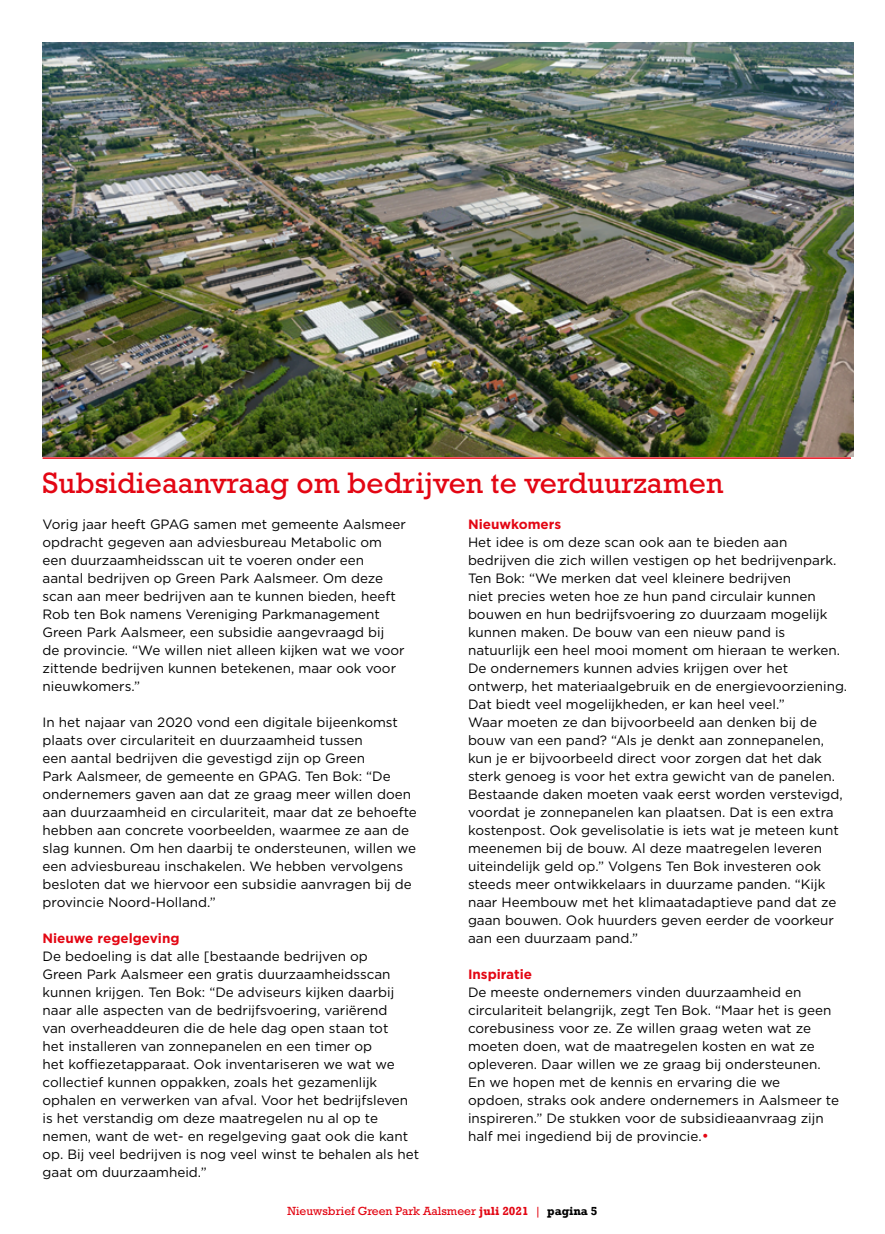
<style>
.page{position:relative;width:885px;height:1234px;background:#fff}
.page>*{position:absolute;margin:0;border:0;box-sizing:border-box;transform-origin:0 0}
.t1{font:30px "Rockwell Std";color:#e30613}
.t2{font:13.5px/18px "Gotham";color:#000}
.t3{font:700 13.5px "Gotham";color:#e30613}
.t4{font:12px "Rockwell Std";color:#e30613}
.s1{font-size:15px;color:#e30613}
.s2{font-family:"Rockwell";font-weight:700}
.s3{font-family:"Rockwell";font-weight:700;color:#000}
</style>
<div class="page">
<hr style="left:43px;top:457px;width:807px;height:2px;background:#e30613">
<img style="left:43px;top:43px;width:810px;height:414px">
<h1 class="t1" style="left:43px;top:465px;width:682px">Subsidieaanvraag om bedrijven te verduurzamen</h1>
<p class="t2" style="left:43px;top:514px;width:365px">Vorig jaar heeft GPAG samen met gemeente Aalsmeer opdracht gegeven aan adviesbureau Metabolic om een duurzaamheidsscan uit te voeren onder een aantal bedrijven op Green Park Aalsmeer. Om deze scan aan meer bedrijven aan te kunnen bieden, heeft Rob ten Bok namens Vereniging Parkmanagement Green Park Aalsmeer, een subsidie aangevraagd bij<br>de provincie. “We willen niet alleen kijken wat we voor zittende bedrijven kunnen betekenen, maar ook voor nieuwkomers.”</p>
<p class="t2" style="left:43px;top:712px;width:376px">In het najaar van 2020 vond een digitale bijeenkomst plaats over circulariteit en duurzaamheid tussen<br>een aantal bedrijven die gevestigd zijn op Green<br>Park Aalsmeer, de gemeente en GPAG. Ten Bok: “De ondernemers gaven aan dat ze graag meer willen doen aan duurzaamheid en circulariteit, maar dat ze behoefte hebben aan concrete voorbeelden, waarmee ze aan de slag kunnen. Om hen daarbij te ondersteunen, willen we een adviesbureau inschakelen. We hebben vervolgens besloten dat we hiervoor een subsidie aanvragen bij de provincie Noord-Holland.”</p>
<p class="t3" style="left:43px;top:929px;width:138px">Nieuwe regelgeving</p>
<p class="t2" style="left:43px;top:946px;width:378px">De bedoeling is dat alle [bestaande bedrijven op<br>Green Park Aalsmeer een gratis duurzaamheidsscan kunnen krijgen. Ten Bok: “De adviseurs kijken daarbij naar alle aspecten van de bedrijfsvoering, variërend<br>van overheaddeuren die de hele dag open staan tot<br>het installeren van zonnepanelen en een timer op<br>het koffiezetapparaat. Ook inventariseren we wat we collectief kunnen oppakken, zoals het gezamenlijk ophalen en verwerken van afval. Voor het bedrijfsleven is het verstandig om deze maatregelen nu al op te nemen, want de wet- en regelgeving gaat ook die kant op. Bij veel bedrijven is nog veel winst te behalen als het gaat om duurzaamheid.”</p>
<p class="t3" style="left:468px;top:515px;width:95px">Nieuwkomers</p>
<p class="t2" style="left:468px;top:532px;width:381px">Het idee is om deze scan ook aan te bieden aan bedrijven die zich willen vestigen op het bedrijvenpark.<br>Ten Bok: “We merken dat veel kleinere bedrijven<br>niet precies weten hoe ze hun pand circulair kunnen bouwen en hun bedrijfsvoering zo duurzaam mogelijk kunnen maken. De bouw van een nieuw pand is natuurlijk een heel mooi moment om hieraan te werken.<br>De ondernemers kunnen advies krijgen over het ontwerp, het materiaalgebruik en de energievoorziening.<br>Dat biedt veel mogelijkheden, er kan heel veel.”<br>Waar moeten ze dan bijvoorbeeld aan denken bij de bouw van een pand? “Als je denkt aan zonnepanelen, kun je er bijvoorbeeld direct voor zorgen dat het dak sterk genoeg is voor het extra gewicht van de panelen.<br>Bestaande daken moeten vaak eerst worden verstevigd, voordat je zonnepanelen kan plaatsen. Dat is een extra kostenpost. Ook gevelisolatie is iets wat je meteen kunt meenemen bij de bouw. Al deze maatregelen leveren uiteindelijk geld op.” Volgens Ten Bok investeren ook steeds meer ontwikkelaars in duurzame panden. “Kijk naar Heembouw met het klimaatadaptieve pand dat ze gaan bouwen. Ook huurders geven eerder de voorkeur aan een duurzaam pand.”</p>
<p class="t3" style="left:468px;top:965px;width:66px">Inspiratie</p>
<p class="t2" style="left:468px;top:982px;width:372px">De meeste ondernemers vinden duurzaamheid en circulariteit belangrijk, zegt Ten Bok. “Maar het is geen corebusiness voor ze. Ze willen graag weten wat ze moeten doen, wat de maatregelen kosten en wat ze opleveren. Daar willen we ze graag bij ondersteunen.<br>En we hopen met de kennis en ervaring die we<br>opdoen, straks ook andere ondernemers in Aalsmeer te inspireren.” De stukken voor de subsidieaanvraag zijn half mei ingediend bij de provincie.<span class="s1">•</span></p>
<p class="t4" style="left:287px;top:1203px;width:311px">Nieuwsbrief Green Park Aalsmeer <span class="s2">juli 2021</span> | <span class="s3">pagina 5</span></p>
</div>
